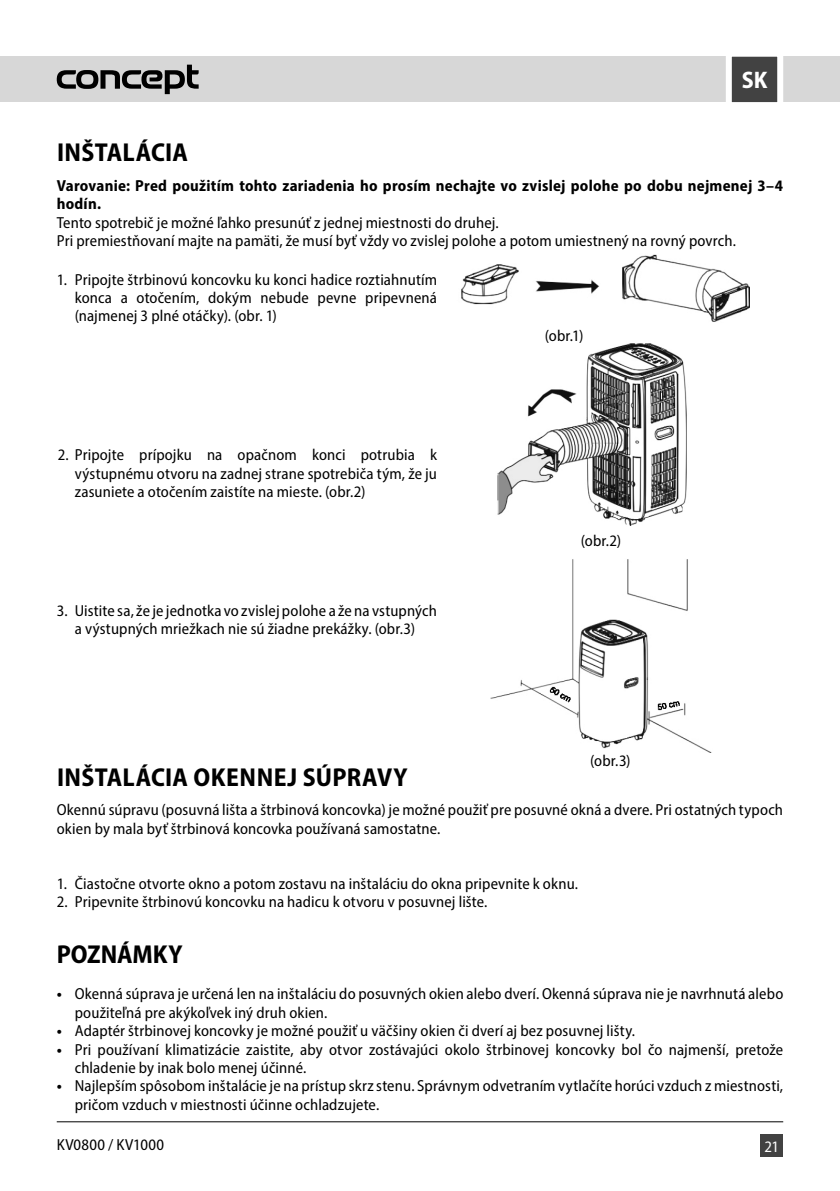
<style>
.page{position:relative;width:840px;height:1191px;background:#fff}
.page>*{position:absolute;margin:0;border:0;box-sizing:border-box;transform-origin:0 0}
.t1{font:700 semi-condensed 26px "Myriad Pro";letter-spacing:.01em;color:#000}
.t2{font:700 semi-condensed 24px "Myriad Pro";color:#fff}
.t3{font:semi-condensed 16px/18.4px "Myriad Pro";letter-spacing:.01em;color:#000}
.t4{font:700 semi-condensed 16px/18.4px "Myriad Pro";letter-spacing:.015em;color:#000}
.t5{font:semi-condensed 16px "Myriad Pro";color:#fff}
.s1{font-weight:700}
</style>
<div class="page">
<div style="left:0;top:57px;width:839px;height:45px;background:#d7d7d7"></div>
<div style="left:760px;top:1134px;width:22px;height:23px;background:#424242"></div>
<svg style="left:57px;top:65px;width:141px;height:29px"></svg>
<svg style="left:722px;top:56px;width:63px;height:47px;background:#787878"></svg>
<hr style="left:57px;top:1121px;width:725px;height:1px;background:#000">
<img style="left:461px;top:254px;width:287px;height:68px">
<img style="left:497px;top:343px;width:190px;height:183px">
<img style="left:490px;top:559px;width:222px;height:194px">
<h2 class="t2" style="left:741px;top:65px;width:27px">SK</h2>
<h1 class="t1" style="left:57px;top:136px;width:133px">INŠTALÁCIA</h1>
<p class="t4" style="left:57px;top:176px;width:727px">Varovanie: Pred použitím tohto zariadenia ho prosím nechajte vo zvislej polohe po dobu nejmenej 3–4 hodín.</p>
<p class="t3" style="left:57px;top:213px;width:680px">Tento spotrebič je možné ľahko presunúť z jednej miestnosti do druhej.<br>Pri premiestňovaní majte na pamäti, že musí byť vždy vo zvislej polohe a potom umiestnený na rovný povrch.</p>
<p class="t3" style="left:75px;top:270px;width:363px;text-align:justify;text-indent:-18px">1. Pripojte štrbinovú koncovku ku konci hadice roztiahnutím konca a otočením, dokým nebude pevne pripevnená (najmenej 3 plné otáčky). (obr. 1)</p>
<p class="t3" style="left:75px;top:445px;width:363px;text-align:justify;text-indent:-17px">2. Pripojte prípojku na opačnom konci potrubia k výstupnému otvoru na zadnej strane spotrebiča tým, že ju zasuniete a otočením zaistíte na mieste. (obr.2)</p>
<p class="t3" style="left:57px;top:601px;width:381px;text-align:center">3. Uistite sa, že je jednotka vo zvislej polohe a že na vstupných a výstupných mriežkach nie sú žiadne prekážky. (obr.3)</p>
<p class="t3" style="left:544px;top:326px;width:40px">(obr.1)</p>
<p class="t3" style="left:580px;top:531px;width:42px">(obr.2)</p>
<p class="t3" style="left:590px;top:751px;width:42px">(obr.3)</p>
<h1 class="t1" style="left:57px;top:760px;width:352px">INŠTALÁCIA OKENNEJ SÚPRAVY</h1>
<p class="t3" style="left:57px;top:800px;width:727px">Okennú súpravu (posuvná lišta a štrbinová koncovka) je možné použiť pre posuvné okná a dvere. Pri ostatných typoch okien by mala byť štrbinová koncovka používaná samostatne.</p>
<p class="t3" style="left:57px;top:874px;width:522px">1. Čiastočne otvorte okno a potom zostavu na inštaláciu do okna pripevnite k oknu.</p>
<p class="t3" style="left:57px;top:892px;width:432px">2. Pripevnite štrbinovú koncovku na hadicu k otvoru v posuvnej lište.</p>
<h1 class="t1" style="left:57px;top:937px;width:127px">POZNÁMKY</h1>
<p class="t3" style="left:75px;top:984px;width:709px;text-indent:-18px"><span class="s1">•</span> Okenná súprava je určená len na inštaláciu do posuvných okien alebo dverí. Okenná súprava nie je navrhnutá alebo použiteľná pre akýkoľvek iný druh okien.</p>
<p class="t3" style="left:57px;top:1021px;width:579px"><span class="s1">•</span> Adaptér štrbinovej koncovky je možné použiť u väčšiny okien či dverí aj bez posuvnej lišty.</p>
<p class="t3" style="left:75px;top:1039px;width:709px;text-indent:-18px"><span class="s1">•</span> Pri používaní klimatizácie zaistite, aby otvor zostávajúci okolo štrbinovej koncovky bol čo najmenší, pretože chladenie by inak bolo menej účinné.</p>
<p class="t3" style="left:75px;top:1076px;width:709px;text-indent:-18px"><span class="s1">•</span> Najlepším spôsobom inštalácie je na prístup skrz stenu. Správnym odvetraním vytlačíte horúci vzduch z miestnosti, pričom vzduch v miestnosti účinne ochladzujete.</p>
<p class="t3" style="left:57px;top:1135px;width:109px">KV0800 / KV1000</p>
<p class="t3" style="left:57px;top:1135px;width:40px">RK411</p>
<p class="t5" style="left:764px;top:1136px;width:16px">21</p>
</div>
